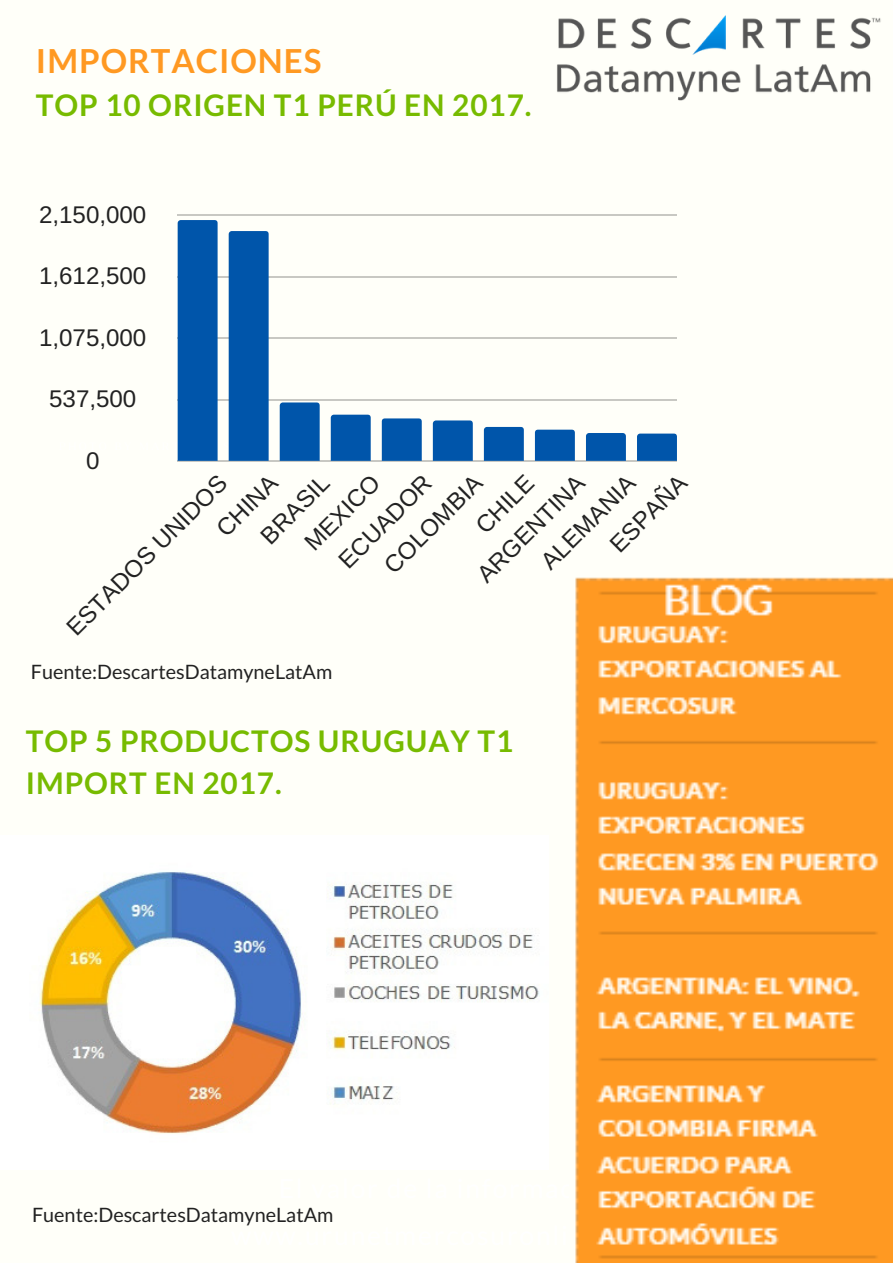
<style>
.page{position:relative;width:893px;height:1263px;background:#fff}
.page>*{position:absolute;margin:0;border:0;box-sizing:border-box;transform-origin:0 0}
.t1{font:700 33px "Lato";letter-spacing:.03em;color:#f92}
.t2{font:700 29.7px/41.5px "Lato";letter-spacing:.03em;color:#7b0}
.t3{font:24.15px "Arimo";color:#222}
.t4{font:19.8px "Lato";color:#222}
</style>
<div class="page">
<div style="left:0;top:0;width:892px;height:1262px;background:#fffff9"></div>
<img style="left:557px;top:15px;width:324px;height:86px">
<img style="left:575px;top:577px;width:317px;height:685px">
<hr style="left:178px;top:461px;width:499px;height:1px;background:#222">
<hr style="left:178px;top:399px;width:499px;height:1px;background:#222">
<hr style="left:178px;top:338px;width:499px;height:1px;background:#222">
<hr style="left:178px;top:276px;width:499px;height:1px;background:#222">
<hr style="left:178px;top:215px;width:499px;height:1px;background:#222">
<div style="left:178px;top:220px;width:39px;height:241px;background:#05a"></div>
<div style="left:229px;top:231px;width:39px;height:230px;background:#05a"></div>
<div style="left:280px;top:402px;width:40px;height:59px;background:#05a"></div>
<div style="left:331px;top:415px;width:40px;height:46px;background:#05a"></div>
<svg style="left:382px;top:418px;width:40px;height:43px;background:#0558ab"></svg>
<svg style="left:433px;top:420px;width:40px;height:41px;background:#0558ab"></svg>
<svg style="left:484px;top:427px;width:40px;height:34px"></svg>
<svg style="left:535px;top:430px;width:40px;height:31px"></svg>
<svg style="left:586px;top:433px;width:40px;height:28px"></svg>
<svg style="left:637px;top:434px;width:40px;height:27px"></svg>
<img style="left:40px;top:872px;width:500px;height:262px">
<h1 class="t1" style="left:36px;top:40px;width:287px">IMPORTACIONES</h1>
<p class="t2" style="left:36px;top:84px;width:497px">TOP 10 ORIGEN T1 PERÚ EN 2017.</p>
<p class="t3" style="left:39px;top:201px;width:109px">2,150,000</p>
<p class="t3" style="left:39px;top:263px;width:109px">1,612,500</p>
<p class="t3" style="left:39px;top:324px;width:109px">1,075,000</p>
<p class="t3" style="left:49px;top:385px;width:89px">537,500</p>
<p class="t3" style="left:86px;top:447px;width:15px">0</p>
<p class="t3" style="left:211px;top:522px;width:76px;rotate:-45deg">CHINA</p>
<p class="t3" style="left:379px;top:559px;width:129px;rotate:-45deg">COLOMBIA</p>
<p class="t3" style="left:471px;top:569px;width:142px;rotate:-45deg">ARGENTINA</p>
<p class="t3" style="left:535px;top:556px;width:123px;rotate:-45deg">ALEMANIA</p>
<p class="t3" style="left:604px;top:539px;width:99px;rotate:-45deg">ESPAÑA</p>
<p class="t3" style="left:255px;top:530px;width:87px;rotate:-45deg">BRASIL</p>
<p class="t3" style="left:61px;top:622px;width:217px;rotate:-45deg">ESTADOS UNIDOS</p>
<p class="t3" style="left:299px;top:537px;width:97px;rotate:-45deg">MEXICO</p>
<p class="t3" style="left:470px;top:520px;width:72px;rotate:-45deg">CHILE</p>
<p class="t3" style="left:333px;top:555px;width:122px;rotate:-45deg">ECUADOR</p>
<p class="t4" style="left:31px;top:659px;width:303px">Fuente:DescartesDatamyneLatAm</p>
<p class="t2" style="left:26px;top:720px;width:489px">TOP 5 PRODUCTOS URUGUAY T1<br>IMPORT EN 2017.</p>
<p class="t4" style="left:32px;top:1202px;width:303px">Fuente:DescartesDatamyneLatAm</p>
</div>
